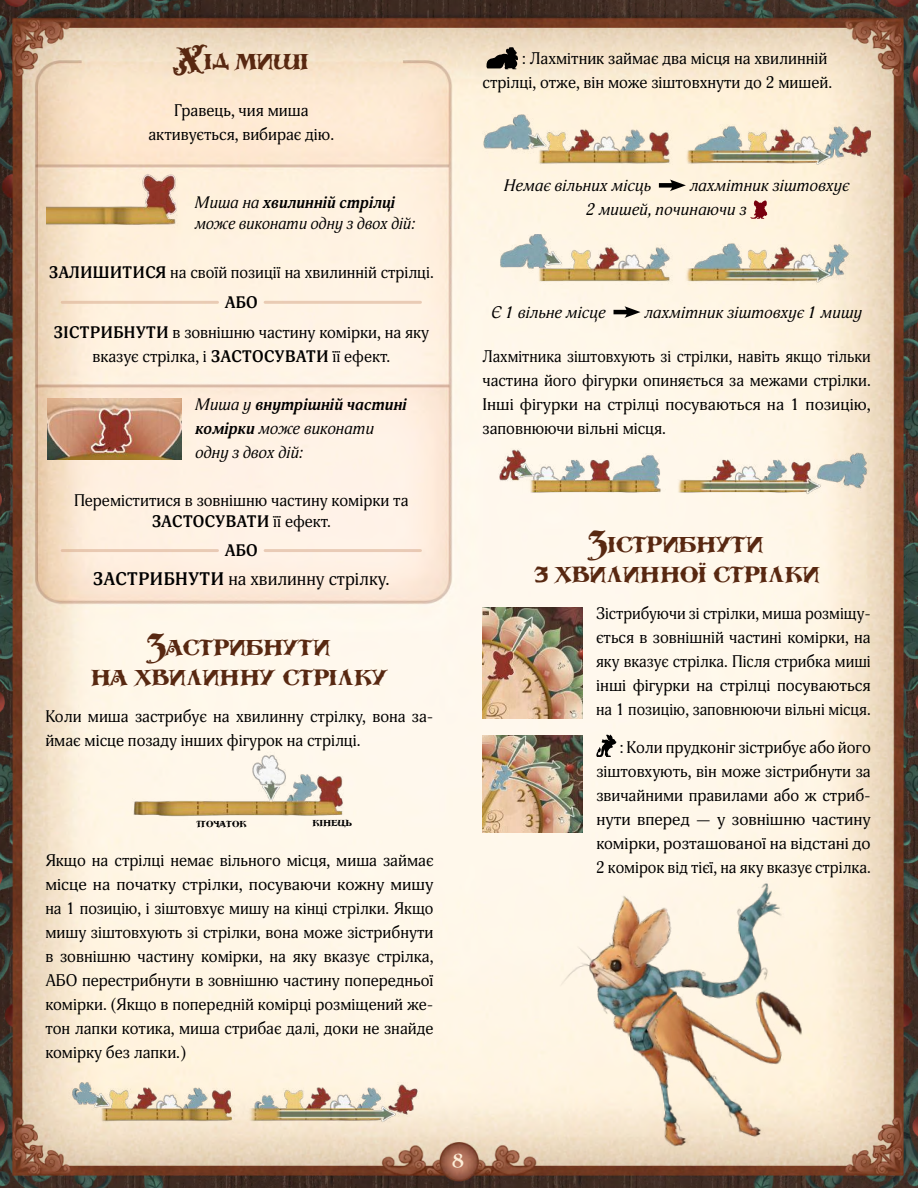
<style>
.page{position:relative;width:918px;height:1188px;background:#fff}
.page>*{position:absolute;margin:0;border:0;box-sizing:border-box;transform-origin:0 0}
.t1{font:700 30px/30px "LHF Folklore UA";color:#582811;text-align:center}
.t2{font:25.5px "LHF Folklore";color:#feefd9}
.t3{font:18px "Adonis";color:#000}
.t4{font:16.5px/24px "Adonis";color:#000;text-align:center}
.t5{font:italic 16.5px/24px "Adonis";color:#000}
.t6{font:16.5px/24px "Adonis";color:#000;text-align:justify;scale:.96 1}
.t7{font:700 16.5px "Adonis";color:#000}
.t8{font:700 12.15px "LHF Folklore UA";color:#000}
.s1{font-weight:700}
</style>
<div class="page">
<img style="left:0;top:0;width:918px;height:1188px">
<img style="left:125px;top:752px;width:225px;height:70px">
<img style="left:45px;top:1078px;width:388px;height:47px">
<svg style="left:486px;top:47px;width:32px;height:22px"></svg>
<img style="left:483px;top:115px;width:388px;height:50px">
<div style="left:659px;top:183px;width:16px;height:5px;background:#000"></div>
<svg style="left:670px;top:179px;width:16px;height:12px"></svg>
<svg style="left:750px;top:200px;width:17px;height:19px"></svg>
<img style="left:483px;top:235px;width:388px;height:50px">
<hr style="left:614px;top:310px;width:16px;height:4px;background:#000">
<svg style="left:624px;top:306px;width:17px;height:12px"></svg>
<img style="left:483px;top:449px;width:388px;height:50px">
<img style="left:483px;top:607px;width:100px;height:112px">
<img style="left:483px;top:735px;width:100px;height:97px">
<svg style="left:596px;top:735px;width:20px;height:22px"></svg>
<hr style="left:62px;top:301px;width:156px;height:3px;background:#d4a486">
<hr style="left:265px;top:301px;width:155px;height:3px;background:#d4a486">
<hr style="left:62px;top:549px;width:156px;height:3px;background:#d4a486">
<hr style="left:265px;top:549px;width:155px;height:3px;background:#d4a486">
<img style="left:47px;top:172px;width:134px;height:62px">
<img style="left:47px;top:398px;width:135px;height:61px">
<img style="left:541px;top:864px;width:294px;height:309px">
<h1 class="t1" style="left:174px;top:43px;width:137px">Хід миші</h1>
<p class="t4" style="left:148px;top:99px;width:187px">Гравець, чия миша активується, вибирає дію.</p>
<p class="t5" style="left:195px;top:192px;width:222px;line-height:21px">Миша на <span class="s1">хвилинній стрілці </span>може виконати одну з двох дій:</p>
<p class="t4" style="left:49px;top:259px;width:386px;line-height:29.2px"><span class="s1">ЗАЛИШИТИСЯ</span> на своїй позиції на хвилинній стрілці.<br><span class="s1">АБО</span></p>
<p class="t4" style="left:54px;top:321px;width:377px"><span class="s1">ЗІСТРИБНУТИ</span> в зовнішню частину комірки, на яку вказує стрілка, і <span class="s1">ЗАСТОСУВАТИ</span> її ефект.</p>
<p class="t5" style="left:195px;top:392px;width:213px">Миша у <span class="s1">внутрішній частині комірки</span> може виконати одну з двох дій:</p>
<p class="t4" style="left:74px;top:490px;width:336px;line-height:21px">Переміститися в зовнішню частину комірки та<br><span class="s1">ЗАСТОСУВАТИ</span> її ефект.</p>
<p class="t7" style="left:225px;top:541px;width:34px">АБО</p>
<p class="t3" style="left:93px;top:568px;width:298px"><span class="s1">ЗАСТРИБНУТИ</span> на хвилинну стрілку.</p>
<h1 class="t1" style="left:91px;top:630px;width:299px">Застрибнути<br>на хвилинну стрілку</h1>
<p class="t4" style="left:45px;top:705px;width:390px;text-align:left">Коли миша застрибує на хвилинну стрілку, вона за&shy;ймає місце позаду інших фігурок на стрілці.</p>
<p class="t8" style="left:197px;top:815px;width:52px">початок</p>
<p class="t8" style="left:312px;top:815px;width:41px">кінець</p>
<p class="t4" style="left:45px;top:849px;width:390px;text-align:justify">Якщо на стрілці немає вільного місця, миша займає місце на початку стрілки, посуваючи кожну мишу на 1 позицію, і зіштовхує мишу на кінці стрілки. Якщо мишу зіштовхують зі стрілки, вона може зістрибнути в зовнішню частину комірки, на яку вказує стрілка, АБО перестрибнути в зовнішню частину попередньої комірки. (Якщо в попередній комірці розміщений же&shy;тон лапки котика, миша стрибає далі, доки не знайде комірку без лапки.)</p>
<p class="t4" style="left:483px;top:47px;width:351px;text-align:right">: Лахмітник займає два місця на хвилинній стрілці, отже, він може зіштовхнути до 2 мишей.</p>
<p class="t5" style="left:504px;top:174px;width:149px">Немає вільних місць</p>
<p class="t5" style="left:586px;top:174px;width:265px;text-indent:104px">лахмітник зіштовхує<br>2 мишей, починаючи з</p>
<p class="t5" style="left:491px;top:301px;width:116px">Є 1 вільне місце</p>
<p class="t5" style="left:644px;top:301px;width:219px">лахмітник зіштовхує 1 мишу</p>
<p class="t6" style="left:483px;top:345px;width:406px">Лахмітника зіштовхують зі стрілки, навіть якщо тільки частина його фігурки опиняється за межами стрілки.<br>Інші фігурки на стрілці посуваються на 1 позицію, заповнюючи вільні місця.</p>
<h1 class="t1" style="left:534px;top:527px;width:287px">Зістрибнути<br>з хвилинної стрілки</h1>
<p class="t4" style="left:596px;top:602px;width:276px;text-align:justify">Зістрибуючи зі стрілки, миша розміщу&shy;ється в зовнішній частині комірки, на яку вказує стрілка. Після стрибка миші інші фігурки на стрілці посуваються на 1 позицію, заповнюючи вільні місця.</p>
<p class="t4" style="left:596px;top:736px;width:276px;text-align:justify;text-indent:23px">: Коли прудконіг зістрибує або його зіштовхують, він може зістрибнути за звичайними правилами або ж стриб&shy;нути вперед — у зовнішню частину комірки, розташованої на відстані до 2 комірок від тієї, на яку вказує стрілка.</p>
<h2 class="t2" style="left:453px;top:1141px;width:13px">8</h2>
</div>
